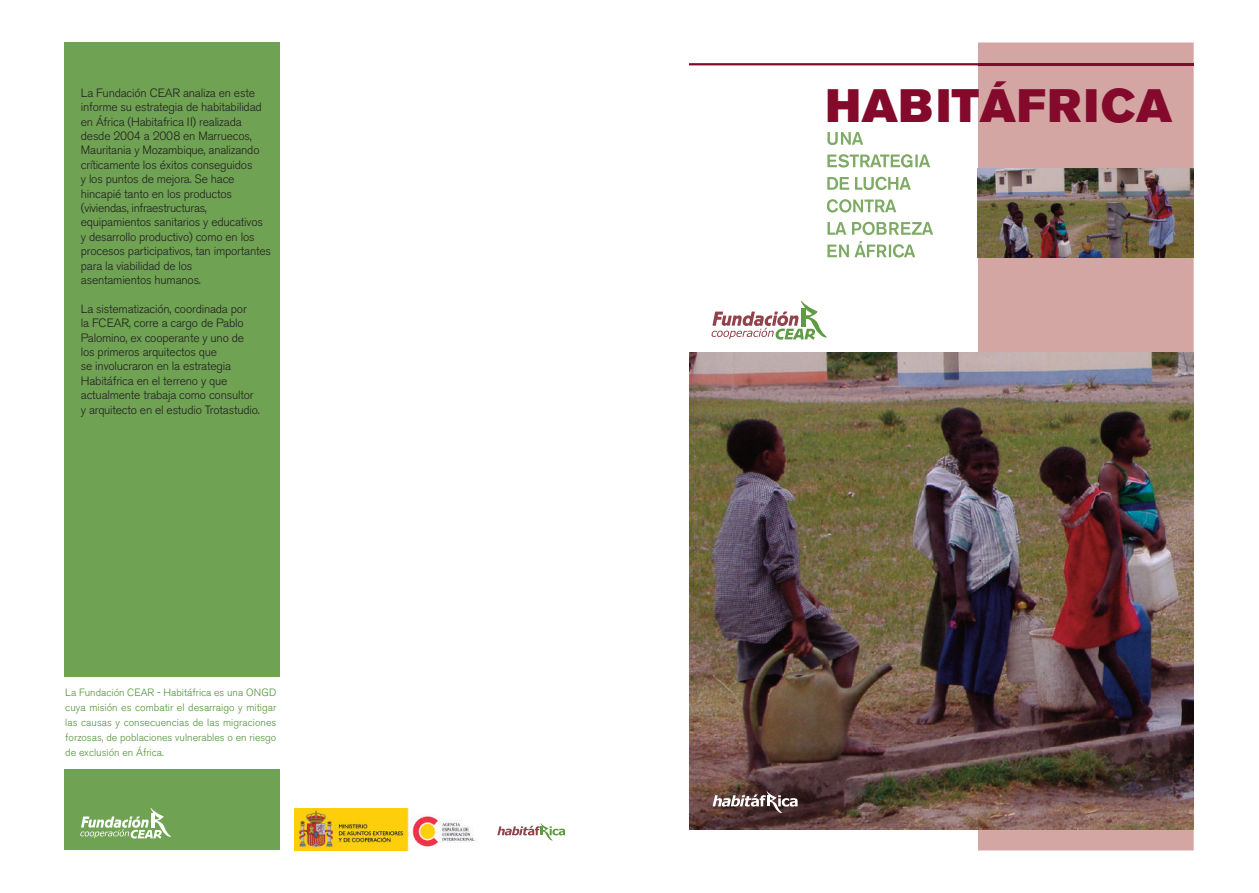
<style>
.page{position:relative;width:1259px;height:893px;background:#fff}
.page>*{position:absolute;margin:0;border:0;box-sizing:border-box;transform-origin:0 0}
.t1{font:46.5px "Akzidenz Grotesk BE Super";letter-spacing:.015em;color:#840a2b}
.t2{font:300 12px/14.4px "Akzidenz Grotesk BE";letter-spacing:-.015em;color:#231f20}
.t3{font:300 10.5px/15px "Akzidenz Grotesk BE";color:#4f9236;text-align:justify}
</style>
<div class="page">
<img style="left:295px;top:809px;width:180px;height:42px">
<hr style="left:689px;top:63px;width:504px;height:2px;background:#840a2b">
<div style="left:978px;top:43px;width:215px;height:807px;background:#d3a6a4"></div>
<hr style="left:978px;top:63px;width:215px;height:2px;background:#840a2b">
<div style="left:64px;top:43px;width:215px;height:807px;background:#6fa253"></div>
<img style="left:689px;top:352px;width:504px;height:477px">
<img style="left:978px;top:169px;width:215px;height:89px">
<svg style="left:711px;top:300px;width:116px;height:40px"></svg>
<svg style="left:712px;top:791px;width:85px;height:23px"></svg>
<svg style="left:80px;top:808px;width:91px;height:30px"></svg>
<div style="left:59px;top:677px;width:223px;height:92px;background:#fff"></div>
<svg style="left:827px;top:132px;width:36px;height:13px"></svg>
<svg style="left:827px;top:154px;width:103px;height:14px"></svg>
<svg style="left:827px;top:177px;width:84px;height:13px"></svg>
<svg style="left:827px;top:199px;width:69px;height:14px"></svg>
<svg style="left:827px;top:222px;width:106px;height:13px"></svg>
<svg style="left:827px;top:241px;width:88px;height:17px"></svg>
<svg style="left:497px;top:823px;width:68px;height:18px"></svg>
<p class="t2" style="left:81px;top:86px;width:191px">La Fundación CEAR analiza en este informe su estrategia de habitabilidad en África (Habitafrica II) realizada desde 2004 a 2008 en Marruecos, Mauritania y Mozambique, analizando críticamente los éxitos conseguidos<br>y los puntos de mejora. Se hace hincapié tanto en los productos (viviendas, infraestructuras, equipamientos sanitarios y educativos y desarrollo productivo) como en los procesos participativos, tan importantes para la viabilidad de los<br>asentamientos humanos.</p>
<p class="t2" style="left:81px;top:302px;width:180px">La sistematización, coordinada por<br>la FCEAR, corre a cargo de Pablo Palomino, ex cooperante y uno de los primeros arquitectos que<br>se involucraron en la estrategia Habitáfrica en el terreno y que actualmente trabaja como consultor y arquitecto en el estudio Trotastudio.</p>
<p class="t3" style="left:65px;top:686px;width:213px">La Fundación CEAR - Habitáfrica es una ONGD cuya misión es combatir el desarraigo y mitigar las causas y consecuencias de las migraciones forzosas, de poblaciones vulnerables o en riesgo de exclusión en África.</p>
<h1 class="t1" style="left:826px;top:87px;width:348px">HABITÁFRICA</h1>
</div>
